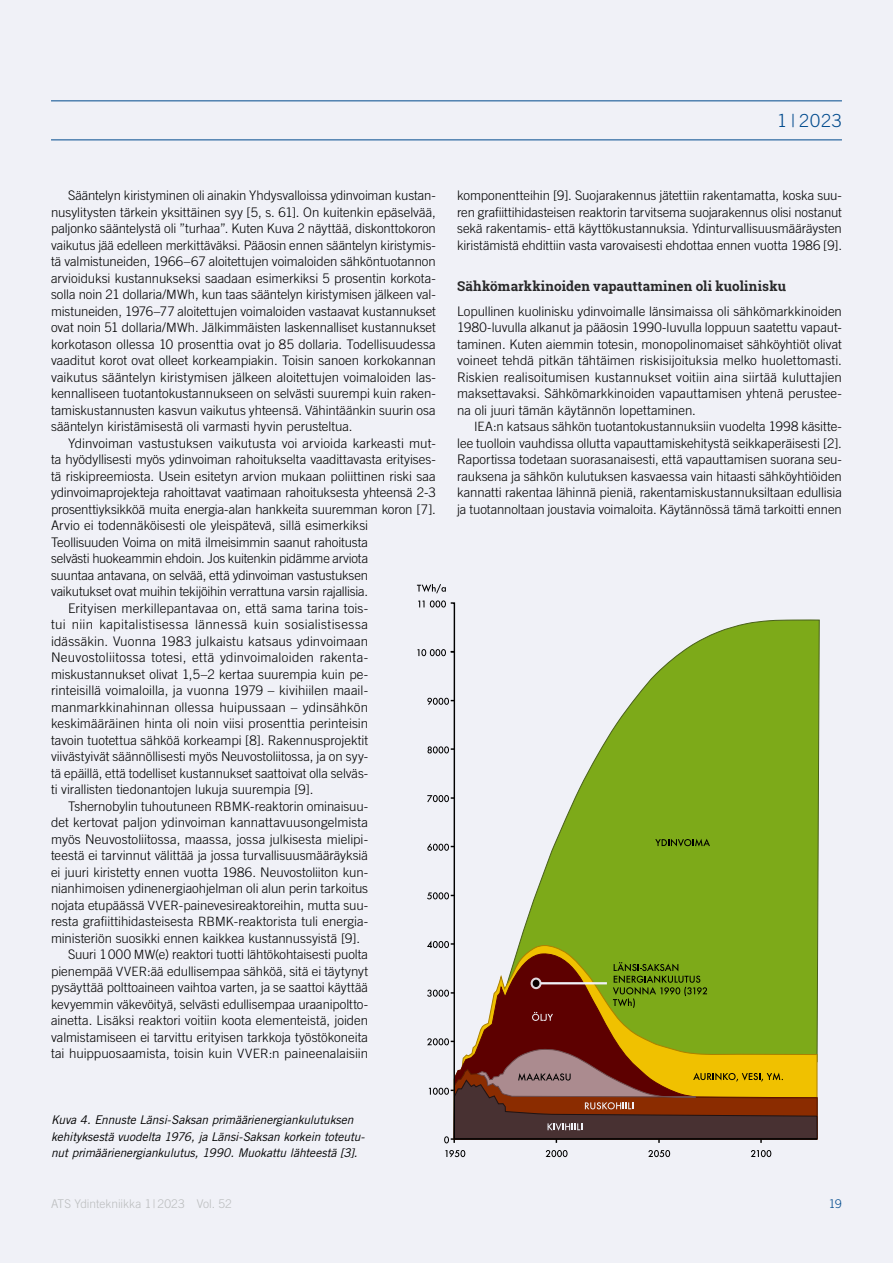
<style>
.page{position:relative;width:893px;height:1263px;background:#f0f1f7}
.page>*{position:absolute;margin:0;border:0;box-sizing:border-box;transform-origin:0 0}
.t1{font:300 18px "Trade Gothic LT Std";color:#004a8d}
.t2{font:700 13.5px "Roboto Slab";letter-spacing:.01em;color:#282829}
.t3{font:300 13.2px/16.5px "Trade Gothic LT Std";color:#000;text-align:justify}
.t4{font:300 13.2px "Trade Gothic LT Std";letter-spacing:-.02em;color:#000}
.t5{font:300 13.2px "Trade Gothic LT Std";letter-spacing:.025em;color:#000}
.t6{font:300 13.2px "Trade Gothic LT Std";letter-spacing:.02em;color:#000}
.t7{font:italic 12px/16.5px "Trade Gothic LT Std";letter-spacing:-.01em;color:#000}
.t8{font:300 12px "Trade Gothic LT Std";color:#bbbdbe}
.t9{font:300 12px "Trade Gothic LT Std";color:#004a8d}
.s1{font-size:12.9px}
</style>
<div class="page">
<hr style="left:51px;top:100px;width:791px;height:1px;background:#004a8d">
<hr style="left:51px;top:139px;width:791px;height:1px;background:#004a8d">
<svg style="left:445px;top:1150px;width:20px;height:7px"></svg>
<svg style="left:418px;top:600px;width:6px;height:7px"></svg>
<svg style="left:430px;top:600px;width:16px;height:7px"></svg>
<svg style="left:546px;top:1150px;width:21px;height:7px"></svg>
<svg style="left:648px;top:1150px;width:22px;height:7px"></svg>
<svg style="left:751px;top:1150px;width:20px;height:7px"></svg>
<svg style="left:427px;top:989px;width:22px;height:8px"></svg>
<svg style="left:427px;top:940px;width:22px;height:8px"></svg>
<svg style="left:427px;top:892px;width:22px;height:7px"></svg>
<svg style="left:427px;top:843px;width:22px;height:8px"></svg>
<svg style="left:427px;top:795px;width:22px;height:7px"></svg>
<svg style="left:427px;top:746px;width:22px;height:7px"></svg>
<svg style="left:427px;top:698px;width:22px;height:7px"></svg>
<svg style="left:417px;top:649px;width:29px;height:7px"></svg>
<svg style="left:427px;top:1038px;width:335px;height:105px"></svg>
<svg style="left:417px;top:584px;width:29px;height:9px"></svg>
<svg style="left:449px;top:602px;width:369px;height:538px"></svg>
<h1 class="t1" style="left:777px;top:110px;width:66px">1 | 2023</h1>
<p class="t3" style="left:51px;top:187px;width:386px;text-indent:17px">Sääntelyn kiristyminen oli ainakin Yhdysvalloissa ydinvoiman kustan&shy;nusylitysten tärkein yksittäinen syy [5, s. 61]. On kuitenkin epäselvää, paljonko sääntelystä oli ”turhaa”. Kuten Kuva 2 näyttää, diskonttokoron vaikutus jää edelleen merkittäväksi. Pääosin ennen sääntelyn kiristymis&shy;tä valmistuneiden, 1966–67 aloitettujen voimaloiden sähköntuotannon arvioiduksi kustannukseksi saadaan esimerkiksi 5 prosentin korkota&shy;solla noin 21 dollaria/<span class="s1">MW</span>h, kun taas sääntelyn kiristymisen jälkeen val&shy;mistuneiden, 1976–77 aloitettujen voimaloiden vastaavat kustannukset ovat noin 51 dollaria/<span class="s1">MW</span>h. Jälkimmäisten laskennalliset kustannukset korkotason ollessa 10 prosenttia ovat jo 85 dollaria. Todellisuudessa vaaditut korot ovat olleet korkeampiakin. Toisin sanoen korkokannan vaikutus sääntelyn kiristymisen jälkeen aloitettujen voimaloiden las&shy;kennalliseen tuotantokustannukseen on selvästi suurempi kuin raken&shy;tamiskustannusten kasvun vaikutus yhteensä. Vähintäänkin suurin osa sääntelyn kiristämisestä oli varmasti hyvin perusteltua.</p>
<p class="t3" style="left:68px;top:435px;width:369px">Ydinvoiman vastustuksen vaikutusta voi arvioida karkeasti mut-</p>
<p class="t3" style="left:51px;top:451px;width:386px">ta hyödyllisesti myös ydinvoiman rahoitukselta vaadittavasta erityises-</p>
<p class="t3" style="left:51px;top:468px;width:386px">tä riskipreemiosta. Usein esitetyn arvion mukaan poliittinen riski saa</p>
<p class="t3" style="left:51px;top:484px;width:386px">ydinvoimaprojekteja rahoittavat vaatimaan rahoituksesta yhteensä 2-3</p>
<p class="t3" style="left:51px;top:501px;width:386px">prosenttiyksikköä muita energia-alan hankkeita suuremman koron [7].</p>
<p class="t3" style="left:51px;top:517px;width:319px">Arvio ei todennäköisesti ole yleispätevä, sillä esimerkiksi</p>
<p class="t3" style="left:51px;top:534px;width:319px">Teollisuuden Voima on mitä ilmeisimmin saanut rahoitusta</p>
<p class="t4" style="left:51px;top:551px;width:319px">selvästi huokeammin ehdoin. Jos kuitenkin pidämme arviota</p>
<p class="t3" style="left:51px;top:567px;width:319px">suuntaa antavana, on selvää, että ydinvoiman vastustuksen</p>
<p class="t3" style="left:51px;top:583px;width:319px">vaikutukset ovat muihin tekijöihin verrattuna varsin rajallisia.</p>
<p class="t3" style="left:68px;top:600px;width:302px">Erityisen merkillepantavaa on, että sama tarina tois-</p>
<p class="t5" style="left:51px;top:617px;width:319px">tui niin kapitalistisessa lännessä kuin sosialistisessa</p>
<p class="t3" style="left:51px;top:633px;width:319px">idässäkin. Vuonna 1983 julkaistu katsaus ydinvoimaan</p>
<p class="t6" style="left:51px;top:650px;width:319px">Neuvostoliitossa totesi, että ydinvoimaloiden rakenta-</p>
<p class="t3" style="left:51px;top:666px;width:319px">miskustannukset olivat 1,5–2 kertaa suurempia kuin pe-</p>
<p class="t3" style="left:51px;top:682px;width:319px">rinteisillä voimaloilla, ja vuonna 1979 – kivihiilen maail-</p>
<p class="t3" style="left:51px;top:699px;width:319px">manmarkkinahinnan ollessa huipussaan – ydinsähkön</p>
<p class="t3" style="left:51px;top:715px;width:319px">keskimääräinen hinta oli noin viisi prosenttia perinteisin</p>
<p class="t3" style="left:51px;top:732px;width:319px">tavoin tuotettua sähköä korkeampi [8]. Rakennusprojektit</p>
<p class="t3" style="left:51px;top:748px;width:319px">viivästyivät säännöllisesti myös Neuvostoliitossa, ja on syy-</p>
<p class="t3" style="left:51px;top:765px;width:319px">tä epäillä, että todelliset kustannukset saattoivat olla selväs-</p>
<p class="t3" style="left:51px;top:781px;width:264px">ti virallisten tiedonantojen lukuja suurempia [9].</p>
<p class="t3" style="left:68px;top:798px;width:302px">Tshernobylin tuhoutuneen <span class="s1">RBMK</span>-reaktorin ominaisuu-</p>
<p class="t3" style="left:51px;top:814px;width:319px">det kertovat paljon ydinvoiman kannattavuusongelmista</p>
<p class="t3" style="left:51px;top:831px;width:319px">myös Neuvostoliitossa, maassa, jossa julkisesta mielipi-</p>
<p class="t3" style="left:51px;top:847px;width:319px">teestä ei tarvinnut välittää ja jossa turvallisuusmääräyksiä</p>
<p class="t3" style="left:51px;top:864px;width:319px">ei juuri kiristetty ennen vuotta 1986. Neuvostoliiton kun-</p>
<p class="t3" style="left:51px;top:880px;width:319px">nianhimoisen ydinenergiaohjelman oli alun perin tarkoitus</p>
<p class="t3" style="left:51px;top:897px;width:319px">nojata etupäässä <span class="s1">VVER</span>-painevesireaktoreihin, mutta suu-</p>
<p class="t3" style="left:51px;top:913px;width:319px">resta grafiittihidasteisesta <span class="s1">RBMK</span>-reaktorista tuli energia-</p>
<p class="t3" style="left:51px;top:930px;width:310px">ministeriön suosikki ennen kaikkea kustannussyistä [9].</p>
<p class="t3" style="left:68px;top:946px;width:302px">Suuri 1000 <span class="s1">MW</span>(e) reaktori tuotti lähtökohtaisesti puolta</p>
<p class="t3" style="left:51px;top:963px;width:319px">pienempää <span class="s1">VVER</span>:ää edullisempaa sähköä, sitä ei täytynyt</p>
<p class="t3" style="left:51px;top:979px;width:319px">pysäyttää polttoaineen vaihtoa varten, ja se saattoi käyttää</p>
<p class="t3" style="left:51px;top:996px;width:319px">kevyemmin väkevöityä, selvästi edullisempaa uraanipoltto-</p>
<p class="t3" style="left:51px;top:1012px;width:319px">ainetta. Lisäksi reaktori voitiin koota elementeistä, joiden</p>
<p class="t3" style="left:51px;top:1029px;width:319px">valmistamiseen ei tarvittu erityisen tarkkoja työstökoneita</p>
<p class="t3" style="left:51px;top:1045px;width:319px">tai huippuosaamista, toisin kuin <span class="s1">VVER</span>:n paineenalaisiin</p>
<p class="t3" style="left:457px;top:187px;width:386px">komponentteihin [9]. Suojarakennus jätettiin rakentamatta, koska suu&shy;ren grafiittihidasteisen reaktorin tarvitsema suojarakennus olisi nostanut sekä rakentamis- että käyttökustannuksia. Ydinturvallisuusmääräysten kiristämistä ehdittiin vasta varovaisesti ehdottaa ennen vuotta 1986 [9].</p>
<p class="t2" style="left:457px;top:277px;width:331px">Sähkömarkkinoiden vapauttaminen oli kuolinisku</p>
<p class="t3" style="left:457px;top:303px;width:386px">Lopullinen kuolinisku ydinvoimalle länsimaissa oli sähkömarkkinoiden 1980-luvulla alkanut ja pääosin 1990-luvulla loppuun saatettu vapaut&shy;taminen. Kuten aiemmin totesin, monopolinomaiset sähköyhtiöt olivat voineet tehdä pitkän tähtäimen riskisijoituksia melko huolettomasti.<br>Riskien realisoitumisen kustannukset voitiin aina siirtää kuluttajien maksettavaksi. Sähkömarkkinoiden vapauttamisen yhtenä perustee&shy;na oli juuri tämän käytännön lopettaminen.</p>
<p class="t3" style="left:457px;top:418px;width:386px;text-indent:17px"><span class="s1">IEA</span>:n katsaus sähkön tuotantokustannuksiin vuodelta 1998 käsitte&shy;lee tuolloin vauhdissa ollutta vapauttamiskehitystä seikkaperäisesti [2].<br>Raportissa todetaan suorasanaisesti, että vapauttamisen suorana seu&shy;rauksena ja sähkön kulutuksen kasvaessa vain hitaasti sähköyhtiöiden kannatti rakentaa lähinnä pieniä, rakentamiskustannuksiltaan edullisia ja tuotannoltaan joustavia voimaloita. Käytännössä tämä tarkoitti ennen</p>
<p class="t7" style="left:51px;top:1112px;width:315px">Kuva 4. Ennuste Länsi-Saksan primäärienergiankulutuksen kehityksestä vuodelta 1976, ja Länsi-Saksan korkein toteutu&shy;nut primäärienergiankulutus, 1990. Muokattu lähteestä [3].</p>
<p class="t8" style="left:51px;top:1196px;width:182px">ATS Ydintekniikka 1| 2023 Vol. 52</p>
<p class="t9" style="left:829px;top:1196px;width:15px">19</p>
</div>
